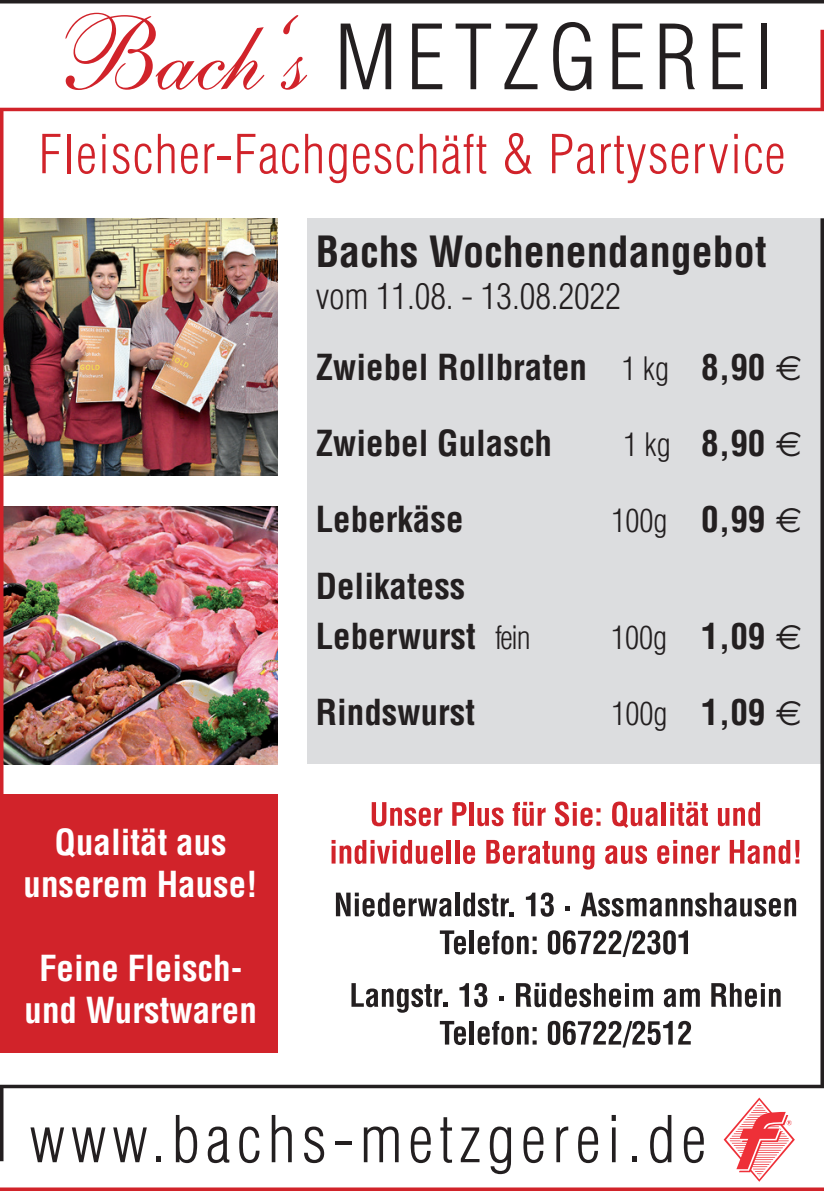
<style>
.page{position:relative;width:824px;height:1191px;background:#fff}
.page>*{position:absolute;margin:0;border:0;box-sizing:border-box;transform-origin:0 0}
.t1{font:700 condensed 42px "Helvetica";color:#231f20}
.t2{font:700 condensed 35px/71.4px "Helvetica";color:#231f20}
.t3{font:700 condensed 35px/42px "Helvetica";color:#fff;text-align:center}
.t4{font:300 condensed 31.5px "Helvetica";color:#231f20}
.s1{font-weight:300}
.s2{font-weight:300;font-size:31.5px}
.s3{font-family:"Euro Sans";font-weight:400;font-stretch:normal}
.s4{font-weight:700;font-size:35px}
.s5{font-family:"Euro Sans";font-weight:400;font-stretch:normal;font-size:35px}
</style>
<div class="page">
<svg style="left:65px;top:13px;width:199px;height:77px"></svg>
<svg style="left:283px;top:15px;width:15px;height:19px"></svg>
<svg style="left:281px;top:57px;width:26px;height:33px"></svg>
<svg style="left:340px;top:24px;width:51px;height:65px"></svg>
<svg style="left:412px;top:24px;width:30px;height:65px"></svg>
<svg style="left:455px;top:24px;width:36px;height:65px"></svg>
<svg style="left:504px;top:24px;width:33px;height:65px"></svg>
<svg style="left:553px;top:22px;width:38px;height:69px"></svg>
<svg style="left:612px;top:24px;width:30px;height:65px"></svg>
<svg style="left:659px;top:24px;width:35px;height:65px"></svg>
<svg style="left:712px;top:24px;width:30px;height:65px"></svg>
<div style="left:761px;top:24px;width:5px;height:65px;background:#231f20"></div>
<hr style="left:0;top:108px;width:823px;height:3px;background:#d1232a">
<hr style="left:0;top:0;width:823px;height:3px;background:#231f20">
<img style="left:3px;top:218px;width:275px;height:257px">
<svg style="left:0;top:1187px;width:823px;height:4px;fill:#d1232a"></svg>
<svg style="left:0;top:1084px;width:823px;height:4px;fill:#231f20"></svg>
<div style="left:0;top:794px;width:278px;height:258px;background:#d1232a"></div>
<img style="left:3px;top:506px;width:275px;height:258px">
<svg style="left:42px;top:134px;width:18px;height:39px"></svg>
<hr style="left:68px;top:134px;width:3px;height:39px;background:#d1232a">
<svg style="left:78px;top:143px;width:17px;height:31px"></svg>
<hr style="left:102px;top:144px;width:3px;height:29px;background:#d1232a">
<svg style="left:102px;top:134px;width:4px;height:5px"></svg>
<svg style="left:113px;top:143px;width:16px;height:31px"></svg>
<svg style="left:135px;top:143px;width:17px;height:31px"></svg>
<svg style="left:158px;top:134px;width:16px;height:39px"></svg>
<svg style="left:181px;top:143px;width:17px;height:31px"></svg>
<svg style="left:204px;top:143px;width:26px;height:30px"></svg>
<svg style="left:237px;top:134px;width:62px;height:40px"></svg>
<svg style="left:305px;top:134px;width:17px;height:39px"></svg>
<svg style="left:329px;top:143px;width:17px;height:40px"></svg>
<svg style="left:353px;top:143px;width:60px;height:31px"></svg>
<svg style="left:419px;top:134px;width:17px;height:39px"></svg>
<svg style="left:442px;top:133px;width:44px;height:41px"></svg>
<svg style="left:505px;top:133px;width:26px;height:41px"></svg>
<svg style="left:552px;top:134px;width:43px;height:40px"></svg>
<svg style="left:601px;top:136px;width:87px;height:48px"></svg>
<svg style="left:695px;top:143px;width:33px;height:30px"></svg>
<hr style="left:734px;top:144px;width:3px;height:29px;background:#d1232a">
<svg style="left:734px;top:134px;width:3px;height:5px"></svg>
<svg style="left:745px;top:143px;width:38px;height:31px"></svg>
<div style="left:308px;top:218px;width:515px;height:546px;background:#dcdddf"></div>
<svg style="left:371px;top:802px;width:71px;height:24px"></svg>
<svg style="left:452px;top:802px;width:14px;height:23px"></svg>
<hr style="left:469px;top:802px;width:4px;height:23px;background:#d1232a">
<svg style="left:477px;top:807px;width:26px;height:19px"></svg>
<svg style="left:512px;top:802px;width:33px;height:24px"></svg>
<svg style="left:555px;top:801px;width:45px;height:25px"></svg>
<svg style="left:612px;top:801px;width:45px;height:27px"></svg>
<hr style="left:661px;top:802px;width:4px;height:23px;background:#d1232a">
<svg style="left:670px;top:802px;width:37px;height:24px"></svg>
<svg style="left:717px;top:802px;width:43px;height:24px"></svg>
<svg style="left:331px;top:840px;width:112px;height:24px"></svg>
<hr style="left:447px;top:840px;width:4px;height:23px;background:#d1232a">
<hr style="left:455px;top:840px;width:4px;height:23px;background:#d1232a">
<svg style="left:463px;top:845px;width:12px;height:19px"></svg>
<svg style="left:486px;top:840px;width:108px;height:29px"></svg>
<svg style="left:605px;top:845px;width:42px;height:19px"></svg>
<svg style="left:657px;top:840px;width:62px;height:24px"></svg>
<svg style="left:729px;top:840px;width:70px;height:24px"></svg>
<svg style="left:336px;top:892px;width:115px;height:24px"></svg>
<hr style="left:455px;top:892px;width:4px;height:24px;background:#231f20">
<svg style="left:463px;top:892px;width:51px;height:24px"></svg>
<svg style="left:526px;top:892px;width:28px;height:24px"></svg>
<svg style="left:565px;top:906px;width:5px;height:4px"></svg>
<svg style="left:580px;top:892px;width:216px;height:24px"></svg>
<svg style="left:440px;top:930px;width:26px;height:24px"></svg>
<hr style="left:470px;top:930px;width:4px;height:24px;background:#231f20">
<svg style="left:477px;top:930px;width:59px;height:24px"></svg>
<svg style="left:547px;top:930px;width:141px;height:27px"></svg>
<svg style="left:351px;top:983px;width:96px;height:29px"></svg>
<svg style="left:459px;top:983px;width:28px;height:24px"></svg>
<svg style="left:499px;top:996px;width:4px;height:5px"></svg>
<svg style="left:516px;top:982px;width:137px;height:25px"></svg>
<svg style="left:663px;top:988px;width:36px;height:19px"></svg>
<svg style="left:711px;top:983px;width:69px;height:24px"></svg>
<svg style="left:440px;top:1021px;width:26px;height:24px"></svg>
<hr style="left:470px;top:1021px;width:4px;height:23px;background:#231f20">
<svg style="left:477px;top:1021px;width:59px;height:24px"></svg>
<svg style="left:547px;top:1020px;width:125px;height:27px"></svg>
<svg style="left:678px;top:1020px;width:13px;height:24px"></svg>
<hr style="left:0;top:109px;width:3px;height:940px;background:#d1232a">
<hr style="left:820px;top:218px;width:3px;height:869px;background:#231f20">
<svg style="left:30px;top:1127px;width:34px;height:35px"></svg>
<svg style="left:72px;top:1127px;width:33px;height:35px"></svg>
<svg style="left:113px;top:1127px;width:34px;height:35px"></svg>
<svg style="left:156px;top:1156px;width:5px;height:6px"></svg>
<svg style="left:176px;top:1115px;width:21px;height:48px"></svg>
<svg style="left:208px;top:1126px;width:21px;height:37px"></svg>
<svg style="left:239px;top:1126px;width:20px;height:37px"></svg>
<svg style="left:272px;top:1115px;width:20px;height:47px"></svg>
<svg style="left:304px;top:1126px;width:20px;height:37px"></svg>
<hr style="left:335px;top:1141px;width:16px;height:4px;background:#231f20">
<svg style="left:364px;top:1126px;width:34px;height:36px"></svg>
<svg style="left:410px;top:1126px;width:20px;height:37px"></svg>
<svg style="left:440px;top:1117px;width:12px;height:46px"></svg>
<svg style="left:460px;top:1127px;width:19px;height:35px"></svg>
<svg style="left:490px;top:1126px;width:21px;height:48px"></svg>
<svg style="left:523px;top:1126px;width:20px;height:37px"></svg>
<svg style="left:556px;top:1126px;width:12px;height:36px"></svg>
<svg style="left:578px;top:1126px;width:20px;height:37px"></svg>
<hr style="left:612px;top:1127px;width:3px;height:35px;background:#231f20">
<svg style="left:611px;top:1115px;width:4px;height:6px"></svg>
<svg style="left:632px;top:1156px;width:4px;height:6px"></svg>
<svg style="left:650px;top:1115px;width:21px;height:48px"></svg>
<svg style="left:683px;top:1126px;width:20px;height:37px"></svg>
<svg style="left:723px;top:1097px;width:72px;height:85px"></svg>
<hr style="left:820px;top:30px;width:3px;height:79px;background:#d1232a">
<hr style="left:0;top:1086px;width:3px;height:75px;background:#231f20">
<p class="t3" style="left:24px;top:821px;width:236px">Qualität aus unserem Hause!</p>
<p class="t3" style="left:24px;top:947px;width:234px">Feine Fleisch&shy;und Wurstwaren</p>
<p class="t1" style="left:315px;top:226px;width:452px">Bachs Wochenendangebot</p>
<p class="t2" style="left:315px;top:260px;width:488px"><span class="s1">vom 11.08. - 13.08.2022<br></span>Zwiebel Rollbraten <span class="s2">1 kg</span> 8,90 <span class="s3">E</span></p>
<p class="t2" style="left:315px;top:407px;width:238px">Zwiebel Gulasch</p>
<p class="t2" style="left:623px;top:407px;width:180px"><span class="s2">1 kg</span> 8,90 <span class="s3">E</span></p>
<p class="t2" style="left:315px;top:483px;width:149px">Leberkäse</p>
<p class="t4" style="left:611px;top:502px;width:192px">100g <span class="s4">0,99</span> <span class="s5">E</span></p>
<p class="t2" style="left:315px;top:560px;width:216px;line-height:50.4px">Delikatess<br>Leberwurst <span class="s2">fein</span></p>
<p class="t4" style="left:611px;top:619px;width:192px">100g <span class="s4">1,09</span> <span class="s5">E</span></p>
<p class="t2" style="left:315px;top:676px;width:161px">Rindswurst</p>
<p class="t4" style="left:611px;top:695px;width:192px">100g <span class="s4">1,09</span> <span class="s5">E</span></p>
</div>
